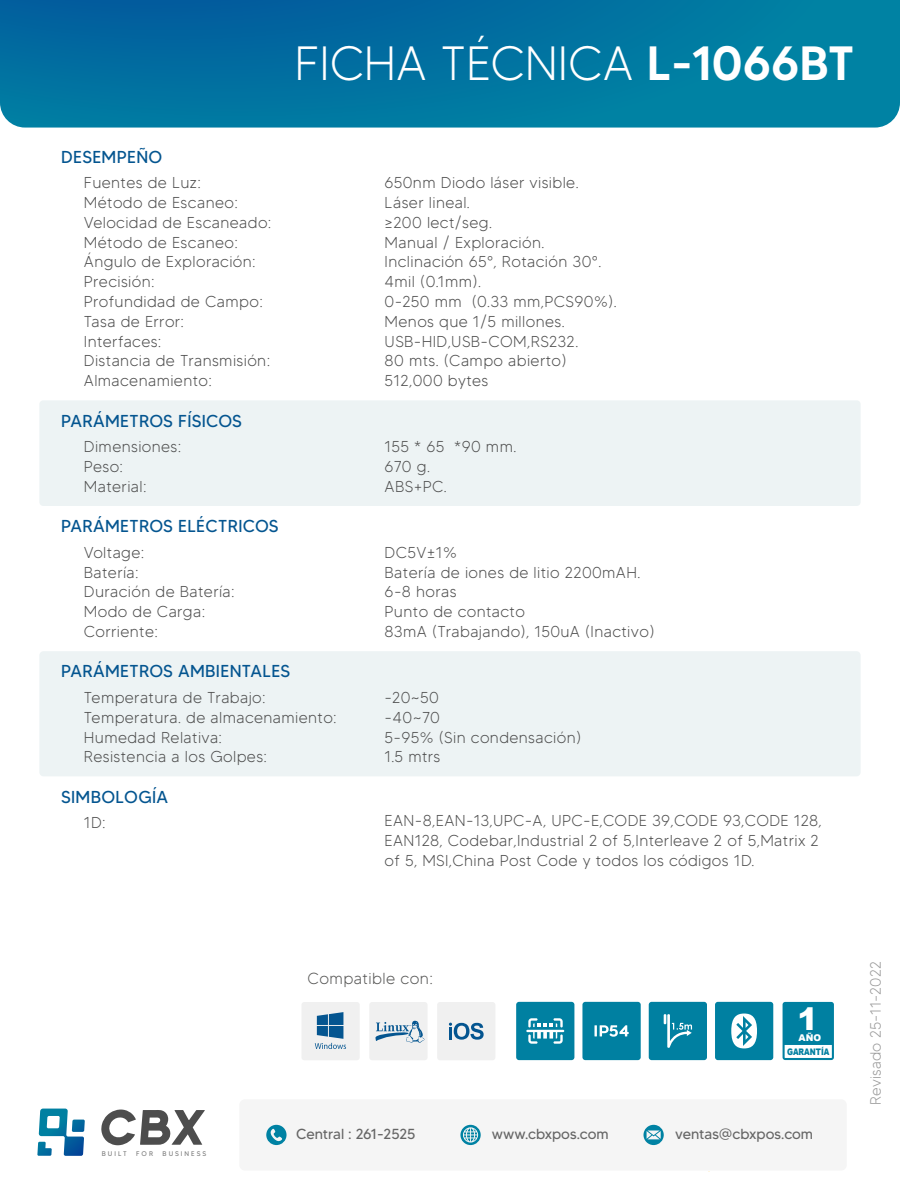
<style>
.page{position:relative;width:900px;height:1193px;background:#fff}
.page>*{position:absolute;margin:0;border:0;box-sizing:border-box;transform-origin:0 0}
.t1{font:300 47.93px "MADETOMMY";color:#fff}
.t2{font:900 31.05px "Arial";color:#fff}
.t3{font:17.32px "MADETOMMY";letter-spacing:.02em;color:#045590}
.t4{font:300 15.97px "MADETOMMY";letter-spacing:.025em;color:#575756}
.t5{font:300 15.75px/19.8px "MADETOMMY";letter-spacing:.025em;color:#4d4d4d}
.t6{font:300 15.08px "MADETOMMY";letter-spacing:.01em;color:#999}
.t7{font:14.62px "MADETOMMY";color:#666}
.t8{font:900 9.22px "Arial";color:#fff}
.t9{font:900 9px "Arial";color:#0080a1;scale:.8 1}
.t10{font:6.75px "MADE Tommy Soft";letter-spacing:.29em;color:#808080}
.s1{font-weight:500}
</style>
<div class="page">
<div style="left:301px;top:1002px;width:59px;height:58px;background:#f0f0f0;border-radius:3px"></div>
<svg style="left:315px;top:1012px;width:31px;height:37px"></svg>
<div style="left:369px;top:1002px;width:59px;height:58px;background:#f0f0f0;border-radius:3px"></div>
<svg style="left:375px;top:1020px;width:50px;height:22px"></svg>
<div style="left:437px;top:1002px;width:58px;height:58px;background:#f0f0f0;border-radius:3px"></div>
<svg style="left:449px;top:1022px;width:35px;height:17px"></svg>
<svg style="left:783px;top:1002px;width:51px;height:58px"></svg>
<svg style="left:101px;top:1109px;width:104px;height:36px"></svg>
<svg style="left:37px;top:1108px;width:48px;height:47px"></svg>
<div style="left:239px;top:1099px;width:608px;height:71px;background:#f5f5f5;border-radius:6px"></div>
<svg style="left:266px;top:1124px;width:21px;height:21px"></svg>
<svg style="left:460px;top:1124px;width:21px;height:21px"></svg>
<svg style="left:644px;top:1124px;width:20px;height:21px"></svg>
<div style="left:649px;top:1001px;width:58px;height:59px;background:#0080a1;border-radius:3px"></div>
<svg style="left:664px;top:1014px;width:28px;height:33px"></svg>
<div style="left:582px;top:1001px;width:59px;height:59px;background:#0080a1;border-radius:3px"></div>
<svg style="left:595px;top:1025px;width:34px;height:11px"></svg>
<div style="left:516px;top:1001px;width:58px;height:59px;background:#0080a1;border-radius:3px"></div>
<svg style="left:526px;top:1018px;width:38px;height:25px"></svg>
<div style="left:39px;top:651px;width:822px;height:125px;background:#edf3f4;border-radius:4px"></div>
<div style="left:39px;top:400px;width:822px;height:106px;background:#edf3f4;border-radius:4px"></div>
<svg style="left:0;top:0;width:900px;height:128px;background:#0275a1"></svg>
<div style="left:715px;top:1001px;width:58px;height:59px;background:#0080a1;border-radius:3px"></div>
<svg style="left:731px;top:1013px;width:26px;height:35px"></svg>
<p class="t3" style="left:61px;top:146px;width:103px">DESEMPEÑO</p>
<h1 class="t1" style="left:294px;top:34px;width:561px">FICHA TÉCNICA <span class="s1">L-1066BT</span></h1>
<p class="t5" style="left:84px;top:173px;width:189px">Fuentes de Luz:<br>Método de Escaneo:<br>Velocidad de Escaneado:<br>Método de Escaneo:<br>Ángulo de Exploración:<br>Precisión:<br>Profundidad de Campo:<br>Tasa de Error:<br>Interfaces:<br>Distancia de Transmisión:<br>Almacenamiento:</p>
<p class="t5" style="left:385px;top:173px;width:233px">650nm Diodo láser visible.<br>Láser lineal.<br>≥200 lect/seg.<br>Manual / Exploración.<br>Inclinación 65°, Rotación 30°.<br>4mil (0.1mm).<br>0-250 mm (0.33 mm,PCS90%).<br>Menos que 1/5 millones.<br>USB-HID,USB-COM,RS232.<br>80 mts. (Campo abierto)<br>512,000 bytes</p>
<p class="t3" style="left:61px;top:410px;width:182px">PARÁMETROS FÍSICOS</p>
<p class="t5" style="left:84px;top:436px;width:99px">Dimensiones:<br>Peso:<br>Material:</p>
<p class="t5" style="left:385px;top:436px;width:133px">155 * 65 *90 mm.<br>670 g.<br>ABS+PC.</p>
<p class="t3" style="left:61px;top:515px;width:219px">PARÁMETROS ELÉCTRICOS</p>
<p class="t5" style="left:84px;top:542px;width:152px">Voltage:<br>Batería:<br>Duración de Batería:<br>Modo de Carga:<br>Corriente:</p>
<p class="t5" style="left:385px;top:542px;width:271px">DC5V±1%<br>Batería de iones de litio 2200mAH.<br>6-8 horas<br>Punto de contacto<br>83mA (Trabajando), 150uA (Inactivo)</p>
<p class="t3" style="left:61px;top:660px;width:231px">PARÁMETROS AMBIENTALES</p>
<p class="t5" style="left:84px;top:687px;width:254px">Temperatura de Trabajo:<br>Temperatura. de almacenamiento:<br>Humedad Relativa:<br>Resistencia a los Golpes:</p>
<p class="t3" style="left:61px;top:786px;width:109px">SIMBOLOGÍA</p>
<p class="t5" style="left:84px;top:813px;width:23px">1D:</p>
<p class="t5" style="left:385px;top:687px;width:198px">-20~50<br>-40~70<br>5-95% (Sin condensación)<br>1.5 mtrs</p>
<p class="t5" style="left:385px;top:810px;width:439px">EAN-8,EAN-13,UPC-A, UPC-E,CODE 39,CODE 93,CODE 128,<br>EAN128, Codebar,Industrial 2 of 5,Interleave 2 of 5,Matrix 2 of 5, MSI,China Post Code y todos los códigos 1D.</p>
<p class="t4" style="left:308px;top:968px;width:127px">Compatible con:</p>
<p class="t6" style="left:866px;top:1104px;width:145px;rotate:-90deg">Revisado 25-11-2022</p>
<h2 class="t2" style="left:797px;top:996px;width:22px">1</h2>
<p class="t8" style="left:799px;top:1031px;width:24px">AÑO</p>
<p class="t9" style="left:787px;top:1045px;width:55px">GARANTÍA</p>
<p class="t10" style="left:102px;top:1149px;width:26px">BUILT</p>
<p class="t10" style="left:136px;top:1149px;width:18px">FOR</p>
<p class="t10" style="left:163px;top:1149px;width:45px">BUSINESS</p>
<p class="t7" style="left:296px;top:1125px;width:121px">Central : 261-2525</p>
<p class="t7" style="left:492px;top:1125px;width:118px">www.cbxpos.com</p>
<p class="t7" style="left:675px;top:1125px;width:139px">ventas@cbxpos.com</p>
</div>
